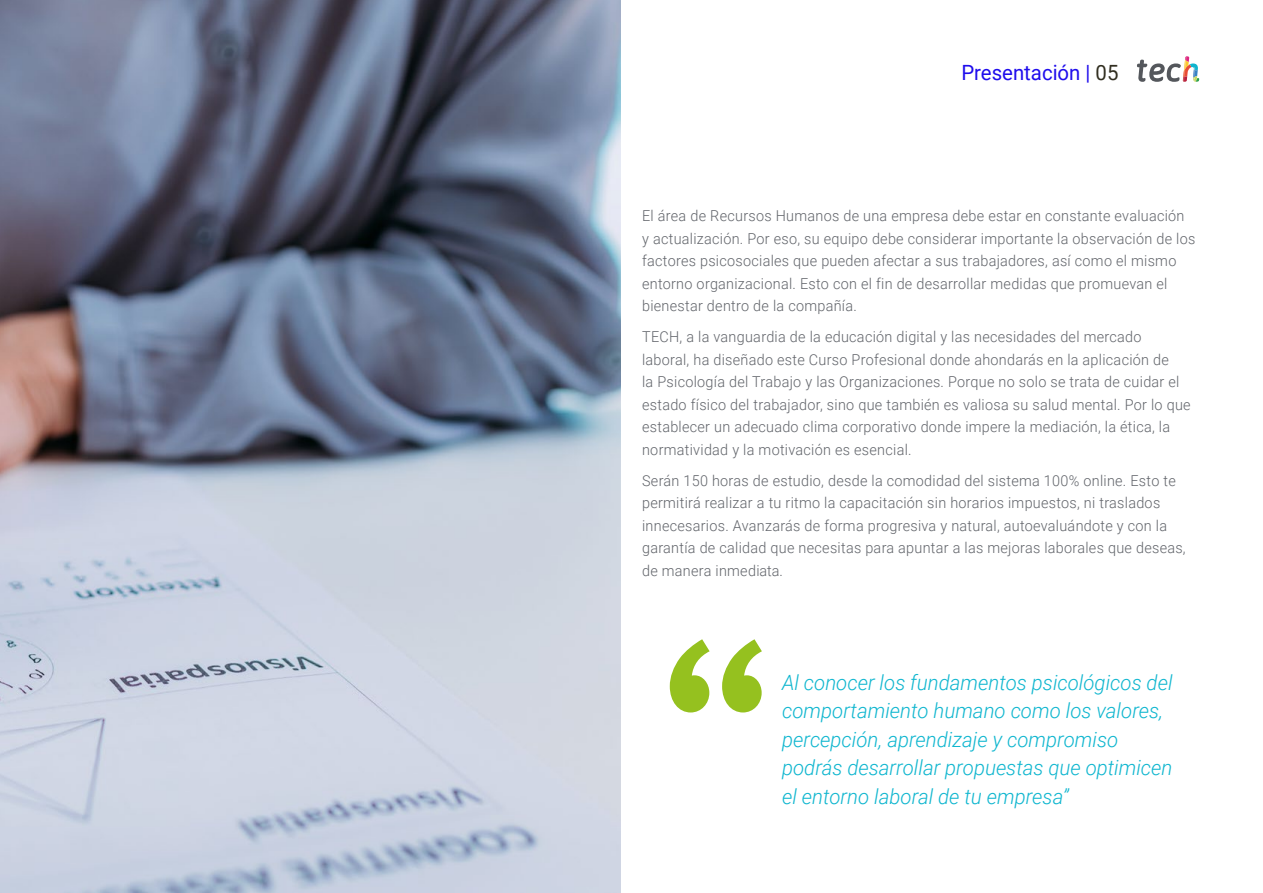
<style>
.page{position:relative;width:1263px;height:893px;background:#fff}
.page>*{position:absolute;margin:0;border:0;box-sizing:border-box;transform-origin:0 0}
.t1{font:italic 300 21px/28.5px "Roboto";color:#0fb6cf}
.t2{font:21px "Roboto";color:#1f0dec}
.t3{font:300 15px/22.5px "Roboto";letter-spacing:.02em;color:#61646a;scale:.96 1}
.s1{color:#312e20}
</style>
<div class="page">
<img style="left:0;top:0;width:621px;height:893px">
<svg style="left:1137px;top:56px;width:62px;height:26px"></svg>
<svg style="left:670px;top:639px;width:92px;height:73px"></svg>
<h1 class="t2" style="left:961px;top:57px;width:159px">Presentación | <span class="s1">05</span></h1>
<p class="t3" style="left:642px;top:204px;width:578px">El área de Recursos Humanos de una empresa debe estar en constante evaluación<br>y actualización. Por eso, su equipo debe considerar importante la observación de los factores psicosociales que pueden afectar a sus trabajadores, así como el mismo entorno organizacional. Esto con el fin de desarrollar medidas que promuevan el bienestar dentro de la compañía.</p>
<p class="t3" style="left:642px;top:325px;width:573px">TECH, a la vanguardia de la educación digital y las necesidades del mercado laboral, ha diseñado este Curso Profesional donde ahondarás en la aplicación de<br>la Psicología del Trabajo y las Organizaciones. Porque no solo se trata de cuidar el estado físico del trabajador, sino que también es valiosa su salud mental. Por lo que establecer un adecuado clima corporativo donde impere la mediación, la ética, la normatividad y la motivación es esencial.</p>
<p class="t3" style="left:642px;top:469px;width:568px">Serán 150 horas de estudio, desde la comodidad del sistema 100% online. Esto te permitirá realizar a tu ritmo la capacitación sin horarios impuestos, ni traslados innecesarios. Avanzarás de forma progresiva y natural, autoevaluándote y con la garantía de calidad que necesitas para apuntar a las mejoras laborales que deseas, de manera inmediata.</p>
<h1 class="t1" style="left:782px;top:667px;width:392px">Al conocer los fundamentos psicológicos del comportamiento humano como los valores, percepción, aprendizaje y compromiso podrás desarrollar propuestas que optimicen el entorno laboral de tu empresa”</h1>
</div>
